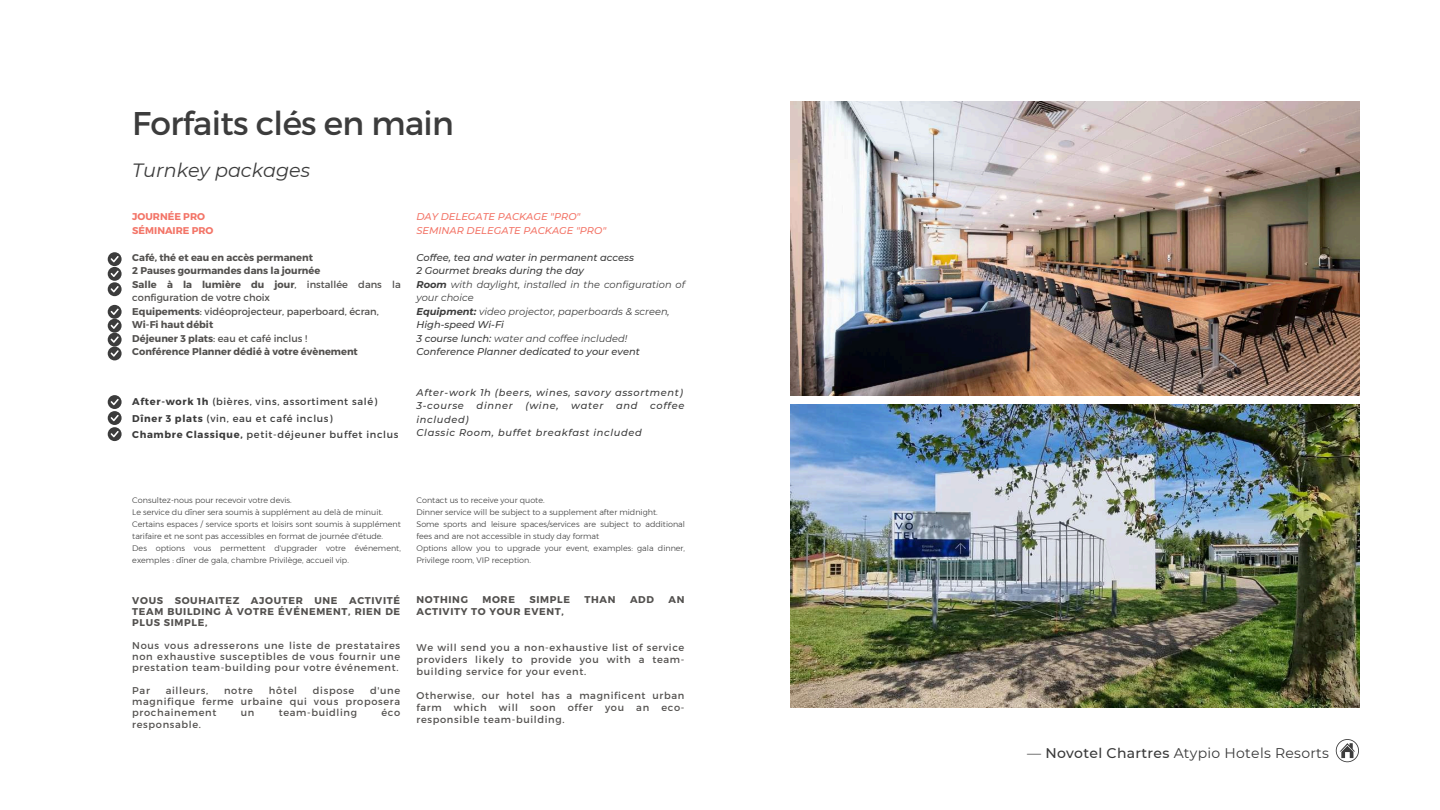
<style>
.page{position:relative;width:1440px;height:810px;background:#fff}
.page>*{position:absolute;margin:0;border:0;box-sizing:border-box;transform-origin:0 0}
.t1{font:32.8px "Montserrat";letter-spacing:-.02em;color:#3c3c3c}
.t2{font:italic 19.1px "Montserrat";color:#3c3c3c}
.t3{font:14px "Montserrat";letter-spacing:.02em;color:#393939}
.t4{font:9.8px/11.2px "Montserrat";letter-spacing:.065em;color:#53514f;text-align:justify}
.t5{font:700 9.8px/13.5px "Montserrat";color:#53514f}
.t6{font:italic 500 9.8px/13.5px "Montserrat";color:#3c3c3c}
.t7{font:italic 500 9.8px/13.5px "Montserrat";letter-spacing:.065em;color:#3c3c3c}
.t8{font:9.8px/16.5px "Montserrat";letter-spacing:.065em;color:#3c3c3c}
.t9{font:italic 500 9.8px/13.5px "Montserrat";color:#f37568}
.t10{font:700 9.8px "Montserrat";letter-spacing:.065em;color:#53514f}
.t11{font:700 9.8px/13.5px "Montserrat";color:#f37568}
.t12{font:300 8px/12px "Montserrat";color:#393939}
.s1{font-weight:400}
.s2{font-weight:700}
.s3{font-weight:500}
</style>
<div class="page">
<div style="left:108px;top:252px;width:14px;height:14px;background:#3c3c3c;border-radius:50%"></div>
<svg style="left:111px;top:256px;width:8px;height:6px"></svg>
<div style="left:108px;top:267px;width:14px;height:14px;background:#3c3c3c;border-radius:50%"></div>
<svg style="left:111px;top:271px;width:8px;height:6px"></svg>
<div style="left:108px;top:282px;width:14px;height:14px;background:#3c3c3c;border-radius:50%"></div>
<svg style="left:111px;top:286px;width:8px;height:6px"></svg>
<div style="left:108px;top:305px;width:14px;height:14px;background:#3c3c3c;border-radius:50%"></div>
<svg style="left:111px;top:309px;width:8px;height:6px"></svg>
<div style="left:108px;top:333px;width:14px;height:14px;background:#3c3c3c;border-radius:50%"></div>
<svg style="left:111px;top:336px;width:8px;height:7px"></svg>
<div style="left:108px;top:319px;width:14px;height:14px;background:#3c3c3c;border-radius:50%"></div>
<svg style="left:111px;top:323px;width:8px;height:6px"></svg>
<div style="left:108px;top:395px;width:14px;height:14px;background:#3c3c3c;border-radius:50%"></div>
<svg style="left:111px;top:399px;width:8px;height:6px"></svg>
<div style="left:108px;top:411px;width:14px;height:14px;background:#3c3c3c;border-radius:50%"></div>
<svg style="left:111px;top:415px;width:8px;height:6px"></svg>
<div style="left:108px;top:427px;width:14px;height:14px;background:#3c3c3c;border-radius:50%"></div>
<svg style="left:111px;top:431px;width:8px;height:6px"></svg>
<img style="left:791px;top:102px;width:568px;height:294px">
<div style="left:108px;top:347px;width:14px;height:13px;background:#3c3c3c;border-radius:50%"></div>
<svg style="left:111px;top:350px;width:8px;height:7px"></svg>
<img style="left:791px;top:405px;width:568px;height:303px">
<svg style="left:1336px;top:739px;width:23px;height:23px"></svg>
<h1 class="t1" style="left:132px;top:102px;width:323px">Forfaits clés en main</h1>
<h2 class="t2" style="left:132px;top:158px;width:179px">Turnkey packages</h2>
<p class="t11" style="left:132px;top:210px;width:83px">JOURNÉE PRO<br>SÉMINAIRE PRO</p>
<p class="t5" style="left:132px;top:250px;width:270px">Café, thé et eau en accès permanent<br>2 Pauses gourmandes dans la journée<br>Salle à la lumière du jour<span class="s1">, installée dans la configuration de votre choix<br></span>Equipements<span class="s1">: vidéoprojecteur, paperboard, écran, </span>Wi-Fi haut débit<br>Déjeuner 3 plats<span class="s1">: eau et café inclus !<br></span>Conférence Planner dédié à votre évènement</p>
<p class="t9" style="left:417px;top:210px;width:191px">DAY DELEGATE PACKAGE "PRO"<br>SEMINAR DELEGATE PACKAGE "PRO"</p>
<p class="t6" style="left:417px;top:251px;width:270px">Coffee, tea and water in permanent access<br>2 Gourmet breaks during the day<br><span class="s2">Room</span> <span class="s1">with daylight, installed in the configuration of your choice<br></span><span class="s2">Equipment:</span> <span class="s1">video projector, paperboards &amp; screen, </span>High-speed Wi-Fi<br>3 course lunch: <span class="s1">water and coffee included!<br></span>Conference Planner dedicated to your event</p>
<p class="t7" style="left:417px;top:386px;width:268px">After-work 1h (beers, wines, savory assortment)<br>3-course</p>
<p class="t8" style="left:132px;top:393px;width:268px"><span class="s2">After-work 1h</span> (bières, vins, assortiment salé)<br><span class="s2">Dîner 3 plats</span> (vin, eau et café inclus)<br><span class="s2">Chambre Classique,</span> petit-déjeuner buffet inclus</p>
<p class="t7" style="left:477px;top:399px;width:38px">dinner</p>
<p class="t7" style="left:525px;top:399px;width:35px">(wine,</p>
<p class="t7" style="left:571px;top:399px;width:34px">water</p>
<p class="t7" style="left:616px;top:399px;width:23px">and</p>
<p class="t7" style="left:650px;top:399px;width:36px">coffee</p>
<p class="t7" style="left:417px;top:413px;width:227px">included)<br>Classic Room, buffet breakfast included</p>
<p class="t12" style="left:132px;top:495px;width:270px">Consultez-nous pour recevoir votre devis.<br>Le service du dîner sera soumis à supplément au delà de minuit.<br>Certains espaces / service sports et loisirs sont soumis à supplément tarifaire et ne sont pas accessibles en format de journée d'étude.<br>Des options vous permettent d'upgrader votre événement, exemples : dîner de gala, chambre Privilège, accueil vip.</p>
<p class="t12" style="left:417px;top:495px;width:270px">Contact us to receive your quote.<br>Dinner service will be subject to a supplement after midnight.<br>Some sports and leisure spaces/services are subject to additional fees and are not accessible in study day format<br>Options allow you to upgrade your event, examples: gala dinner, Privilege room, VIP reception.</p>
<p class="t5" style="left:132px;top:594px;width:269px;line-height:11.2px;text-align:justify">VOUS SOUHAITEZ AJOUTER UNE ACTIVITÉ TEAM BUILDING À VOTRE ÉVÉNEMENT, RIEN DE PLUS SIMPLE,</p>
<p class="t4" style="left:132px;top:639px;width:269px">Nous vous adresserons une liste de prestataires non exhaustive susceptibles de vous fournir une prestation team-building pour votre événement.</p>
<p class="t4" style="left:132px;top:684px;width:19px">Par</p>
<p class="t4" style="left:166px;top:684px;width:44px">ailleurs,</p>
<p class="t4" style="left:224px;top:684px;width:30px">notre</p>
<p class="t4" style="left:269px;top:684px;width:30px">hôtel</p>
<p class="t4" style="left:313px;top:684px;width:43px">dispose</p>
<p class="t4" style="left:132px;top:684px;width:269px;text-indent:238px">d'une magnifique ferme urbaine qui vous proposera prochainement</p>
<p class="t4" style="left:241px;top:707px;width:15px">un</p>
<p class="t4" style="left:279px;top:707px;width:80px">team-buidling</p>
<p class="t4" style="left:381px;top:707px;width:20px">éco</p>
<p class="t4" style="left:132px;top:718px;width:70px">responsable.</p>
<p class="t10" style="left:417px;top:593px;width:53px">NOTHING</p>
<p class="t5" style="left:482px;top:593px;width:34px">MORE</p>
<p class="t5" style="left:530px;top:593px;width:42px">SIMPLE</p>
<p class="t5" style="left:585px;top:593px;width:33px">THAN</p>
<p class="t5" style="left:630px;top:593px;width:25px">ADD</p>
<p class="t5" style="left:668px;top:593px;width:17px">AN</p>
<p class="t10" style="left:417px;top:605px;width:149px">ACTIVITY TO YOUR EVENT,</p>
<p class="t4" style="left:417px;top:641px;width:269px;line-height:12px">We will send you a non-exhaustive list of service providers likely to provide you with a team&shy;building service for your event.</p>
<p class="t4" style="left:417px;top:689px;width:269px;line-height:12px">Otherwise, our hotel has a magnificent urban farm which will soon offer you an eco&shy;responsible team-building.</p>
<h3 class="t3" style="left:1027px;top:745px;width:303px">— <span class="s3">Novotel Chartres</span> Atypio Hotels Resorts</h3>
</div>
